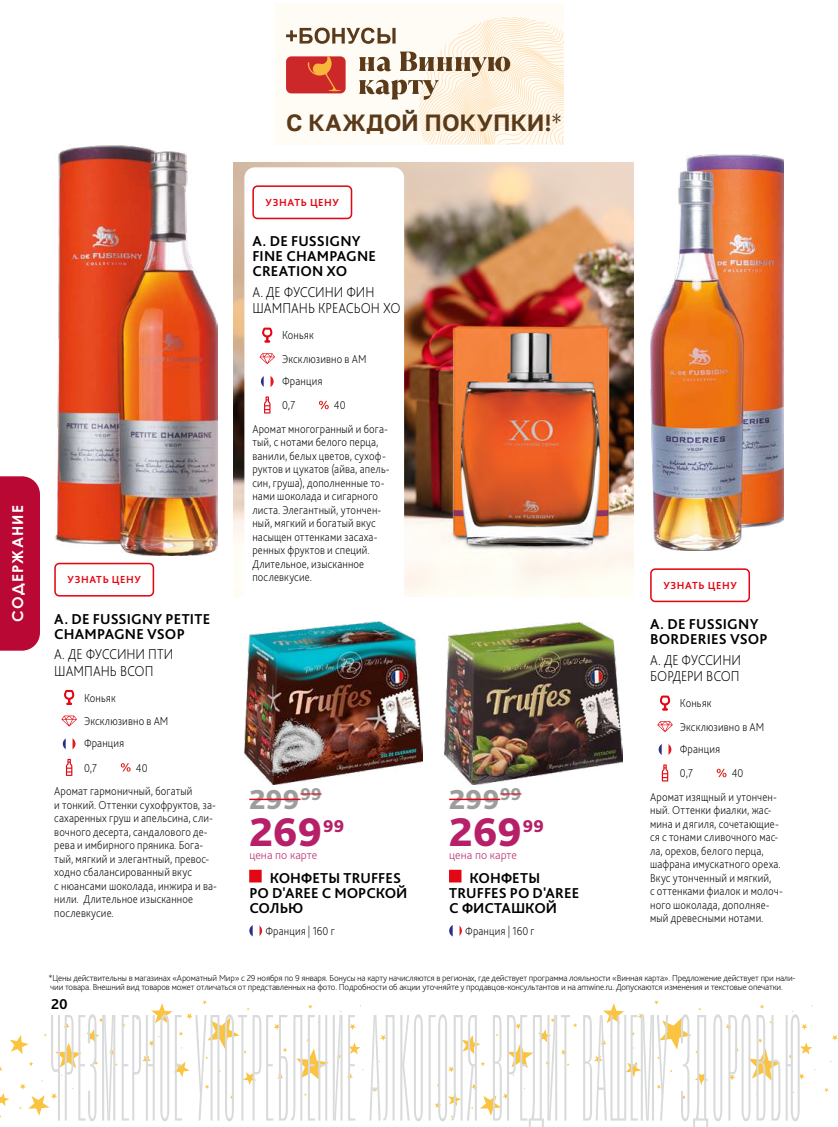
<style>
.page{position:relative;width:838px;height:1127px;background:#fff}
.page>*{position:absolute;margin:0;border:0;box-sizing:border-box;transform-origin:0 0}
.t1{font:800 42px "Bliss Pro";letter-spacing:.005em;color:#b72068}
.t2{font:800 28.8px "Bliss Pro";letter-spacing:.015em;color:#9d9d9c}
.t3{font:600 23.4px "Golos Text";color:#5a3a19}
.t4{font:800 18px "Bliss Pro";color:#b72068}
.t5{font:700 15px/15px "Bliss Pro";letter-spacing:.005em;color:#000}
.t6{font:200 15px/16.5px "Bliss Pro";letter-spacing:-.005em;color:#000;scale:.9 1}
.t7{font:700 15px "Century Gothic";letter-spacing:.08em;color:#fff}
.t8{font:200 12px/13.5px "Bliss Pro";letter-spacing:.015em;color:#000;scale:.9 1}
.t9{font:200 12px "Bliss Pro";color:#b72068}
.t10{font:700 10.65px "Bliss Pro";letter-spacing:.06em;color:#e30613}
.t11{font:200 9px/9px "Bliss Pro";letter-spacing:-.02em;color:#000}
.s1{font-family:"Bliss Pro";font-weight:300;font-size:25.8px}
</style>
<div class="page">
<img style="left:233px;top:162px;width:400px;height:434px">
<div style="left:274px;top:3px;width:290px;height:142px;background:#fffbf5"></div>
<svg style="left:286px;top:17px;width:278px;height:128px"></svg>
<svg style="left:832px;top:1035px;width:6px;height:6px"></svg>
<div style="left:244px;top:167px;width:160px;height:455px;background:#fff;border-radius:10px"></div>
<svg style="left:0;top:1000px;width:394px;height:121px"></svg>
<svg style="left:400px;top:1014px;width:177px;height:113px"></svg>
<svg style="left:583px;top:1000px;width:232px;height:127px"></svg>
<div style="left:0;top:476px;width:40px;height:175px;background:#b90834"></div>
<div style="left:252px;top:185px;width:100px;height:34px;border:2px solid #e30613;border-radius:4px"></div>
<svg style="left:262px;top:328px;width:10px;height:14px"></svg>
<svg style="left:259px;top:353px;width:16px;height:11px"></svg>
<svg style="left:261px;top:376px;width:13px;height:11px"></svg>
<svg style="left:264px;top:396px;width:6px;height:17px"></svg>
<svg style="left:319px;top:401px;width:10px;height:8px"></svg>
<img style="left:55px;top:145px;width:162px;height:411px">
<img style="left:650px;top:155px;width:133px;height:395px">
<div style="left:54px;top:563px;width:100px;height:33px;border:2px solid #e30613;border-radius:4px"></div>
<svg style="left:64px;top:690px;width:10px;height:15px"></svg>
<svg style="left:61px;top:715px;width:16px;height:11px"></svg>
<svg style="left:63px;top:738px;width:13px;height:12px"></svg>
<svg style="left:66px;top:759px;width:6px;height:17px"></svg>
<svg style="left:121px;top:763px;width:10px;height:8px"></svg>
<div style="left:650px;top:568px;width:100px;height:34px;border:2px solid #e30613;border-radius:4px"></div>
<svg style="left:660px;top:696px;width:10px;height:14px"></svg>
<svg style="left:657px;top:721px;width:16px;height:11px"></svg>
<svg style="left:658px;top:744px;width:13px;height:11px"></svg>
<svg style="left:662px;top:764px;width:6px;height:17px"></svg>
<svg style="left:716px;top:769px;width:10px;height:8px"></svg>
<img style="left:244px;top:622px;width:178px;height:163px">
<img style="left:444px;top:622px;width:178px;height:162px">
<hr style="left:249px;top:799px;width:51px;height:1px;background:#e30613">
<svg style="left:300px;top:793px;width:22px;height:1px"></svg>
<svg style="left:249px;top:925px;width:13px;height:12px"></svg>
<hr style="left:449px;top:799px;width:51px;height:1px;background:#e30613">
<svg style="left:500px;top:793px;width:21px;height:1px"></svg>
<svg style="left:449px;top:925px;width:13px;height:12px"></svg>
<h3 class="t3" style="left:286px;top:108px;width:277px">С КАЖДОЙ ПОКУПКИ!<span class="s1">*</span></h3>
<p class="t7" style="left:6px;top:622px;width:118px;rotate:-90deg">СОДЕРЖАНИЕ</p>
<p class="t10" style="left:265px;top:196px;width:75px">УЗНАТЬ ЦЕНУ</p>
<p class="t5" style="left:252px;top:233px;width:125px">A. DE FUSSIGNY<br>FINE CHAMPAGNE<br>CREATION ХO</p>
<p class="t6" style="left:252px;top:283px;width:166px">А. ДЕ ФУССИНИ ФИН<br>ШАМПАНЬ КРЕАСЬОН ХО</p>
<p class="t8" style="left:282px;top:323px;width:95px;line-height:23.5px">Коньяк<br>Эксклюзивно в АМ</p>
<p class="t8" style="left:282px;top:368px;width:46px;line-height:24.6px">Франция<br>0,7</p>
<p class="t8" style="left:252px;top:393px;width:152px;line-height:23.4px;text-indent:82px">40<br>Аромат многогранный и бога-</p>
<p class="t8" style="left:252px;top:435px;width:154px">тый, с нотами белого перца, ванили, белых цветов, сухоф&shy;руктов и цукатов (айва, апель&shy;син, груша), дополненные то&shy;нами шоколада и сигарного листа. Элегантный, утончен&shy;ный, мягкий и богатый вкус насыщен оттенками засаха&shy;ренных фруктов и специй.<br>Длительное, изысканное</p>
<p class="t10" style="left:67px;top:573px;width:75px">УЗНАТЬ ЦЕНУ</p>
<p class="t8" style="left:252px;top:570px;width:68px">послевкусие.</p>
<p class="t5" style="left:54px;top:611px;width:157px">A. DE FUSSIGNY PETITE<br>CHAMPAGNE VSOP</p>
<p class="t6" style="left:54px;top:646px;width:134px">А. ДЕ ФУССИНИ ПТИ<br>ШАМПАНЬ ВСОП</p>
<p class="t8" style="left:84px;top:686px;width:95px;line-height:23.5px">Коньяк<br>Эксклюзивно в АМ</p>
<p class="t8" style="left:84px;top:730px;width:46px;line-height:24.6px">Франция<br>0,7</p>
<p class="t8" style="left:54px;top:756px;width:155px;line-height:23.4px;text-indent:82px">40<br>Аромат гармоничный, богатый</p>
<p class="t8" style="left:54px;top:797px;width:182px">и тонкий. Оттенки сухофруктов, за&shy;сахаренных груш и апельсина, сли&shy;вочного десерта, сандалового де&shy;рева и имбирного пряника. Бога&shy;тый, мягкий и элегантный, превос&shy;ходно сбалансированный вкус<br>с нюансами шоколада, инжира и ва&shy;нили. Длительное изысканное послевкусие.</p>
<h2 class="t2" style="left:249px;top:781px;width:74px">299<sup>99</sup></h2>
<h1 class="t1" style="left:249px;top:806px;width:74px">269</h1>
<h3 class="t4" style="left:323px;top:815px;width:23px">99</h3>
<p class="t9" style="left:249px;top:848px;width:69px">цена по карте</p>
<p class="t5" style="left:249px;top:869px;width:160px;text-indent:20px">КОНФЕТЫ TRUFFES<br>PO D'AREE С МОРСКОЙ<br>СОЛЬЮ</p>
<p class="t8" style="left:265px;top:923px;width:79px">Франция | 160 г</p>
<h2 class="t2" style="left:449px;top:781px;width:74px">299<sup>99</sup></h2>
<h1 class="t1" style="left:449px;top:806px;width:74px">269</h1>
<h3 class="t4" style="left:523px;top:815px;width:23px">99</h3>
<p class="t9" style="left:449px;top:848px;width:69px">цена по карте</p>
<p class="t5" style="left:449px;top:869px;width:132px;text-indent:20px">КОНФЕТЫ<br>TRUFFES PO D'AREE<br>С ФИСТАШКОЙ</p>
<p class="t8" style="left:465px;top:923px;width:79px">Франция | 160 г</p>
<p class="t10" style="left:663px;top:579px;width:75px">УЗНАТЬ ЦЕНУ</p>
<p class="t5" style="left:650px;top:616px;width:119px">A. DE FUSSIGNY<br>BORDERIES VSOP</p>
<p class="t6" style="left:650px;top:651px;width:102px">А. ДЕ ФУССИНИ<br>БОРДЕРИ ВСОП</p>
<p class="t8" style="left:680px;top:691px;width:95px;line-height:23.5px">Коньяк<br>Эксклюзивно в АМ</p>
<p class="t8" style="left:680px;top:736px;width:46px;line-height:24.6px">Франция<br>0,7</p>
<p class="t8" style="left:650px;top:761px;width:142px;line-height:23.4px;text-indent:82px">40<br>Аромат изящный и утончен-</p>
<p class="t8" style="left:650px;top:803px;width:149px">ный. Оттенки фиалки, жас&shy;мина и дягиля, сочетающие&shy;ся с тонами сливочного мас&shy;ла, орехов, белого перца, шафрана имускатного ореха.<br>Вкус утонченный и мягкий,<br>с оттенками фиалок и молоч&shy;ного шоколада, дополняе&shy;мый древесными нотами.</p>
<p class="t11" style="left:48px;top:973px;width:748px">*Цены действительны в магазинах «Ароматный Мир» с 29 ноября по 9 января. Бонусы на карту начисляются в регионах, где действует программа лояльности «Винная карта». Предложение действует при нали&shy;чии товара. Внешний вид товаров может отличаться от представленных на фото. Подробности об акции уточняйте у продавцов-консультантов и на amwine.ru. Допускаются изменения и текстовые опечатки.</p>
<p class="t5" style="left:51px;top:996px;width:18px">20</p>
</div>
